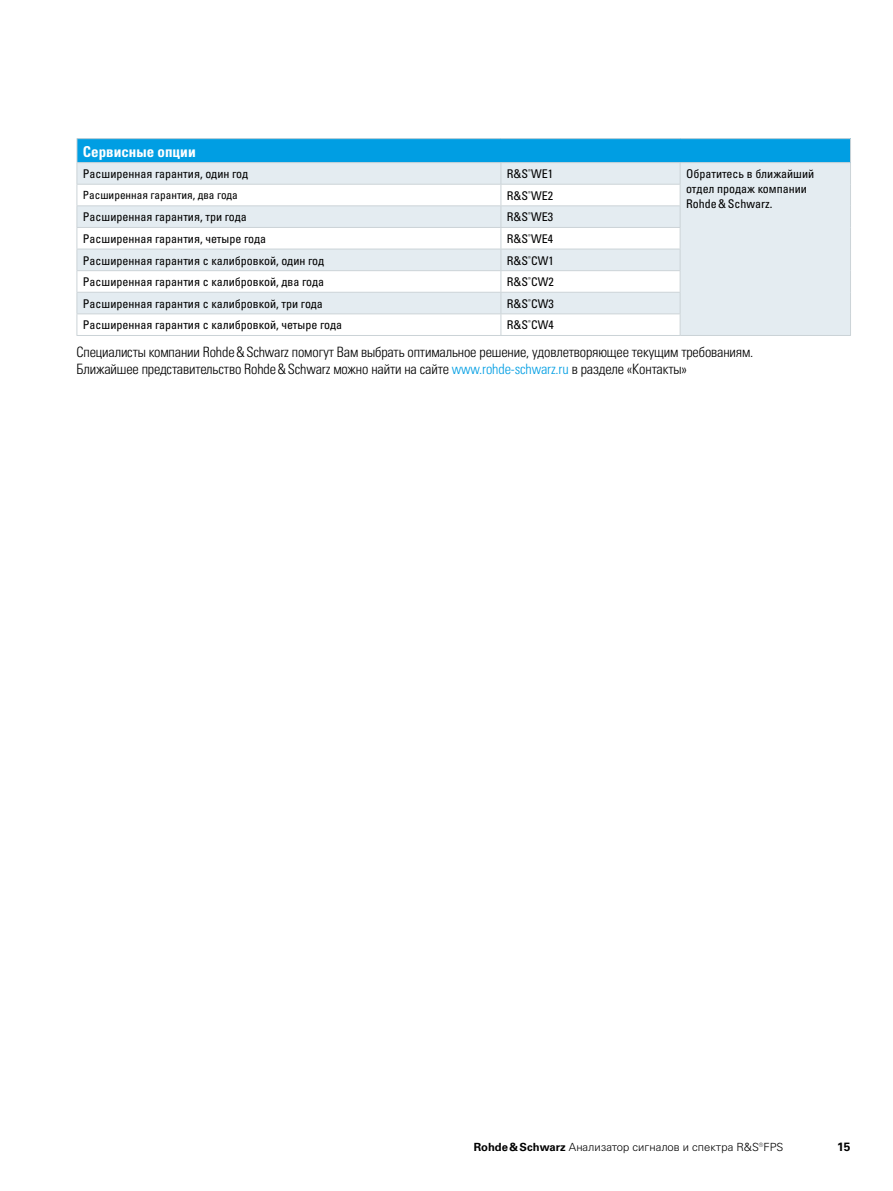
<style>
.page{position:relative;width:893px;height:1191px;background:#fff}
.page>*{position:absolute;margin:0;border:0;box-sizing:border-box;transform-origin:0 0}
.t1{font:15px "Univers LTCYR 67 Bold Cond";color:#fff}
.t2{font:14.25px/17.1px "Univers LTCYR 47 Light Cond";letter-spacing:-.01em;color:#000}
.t3{font:condensed 12px/15px "Univers LTCYR 57";color:#000}
.t4{font:700 12px "Univers LTCYR 65";color:#000}
.t5{font:300 11.25px "Univers LTCYR 45";color:#000}
.t6{font:condensed 11.25px "Univers LTCYR 57";color:#000}
.s1{color:#009ee3}
.s2{font-family:"Univers LTCYR 65";font-weight:700}
</style>
<div class="page">
<div style="left:77px;top:139px;width:773px;height:24px;background:#009ee3"></div>
<div style="left:78px;top:163px;width:772px;height:172px;background:#e4ecf1"></div>
<svg style="left:78px;top:185px;width:602px;height:150px"></svg>
<hr style="left:77px;top:138px;width:424px;height:1px;background:#cbd3d7">
<hr style="left:501px;top:138px;width:179px;height:1px;background:#cbd3d7">
<hr style="left:680px;top:138px;width:171px;height:1px;background:#cbd3d7">
<hr style="left:77px;top:162px;width:424px;height:1px;background:#cbd3d7">
<hr style="left:501px;top:162px;width:179px;height:1px;background:#cbd3d7">
<hr style="left:680px;top:162px;width:171px;height:1px;background:#cbd3d7">
<hr style="left:77px;top:184px;width:424px;height:1px;background:#cbd3d7">
<hr style="left:501px;top:184px;width:179px;height:1px;background:#cbd3d7">
<hr style="left:77px;top:205px;width:424px;height:1px;background:#cbd3d7">
<hr style="left:501px;top:205px;width:179px;height:1px;background:#cbd3d7">
<hr style="left:77px;top:227px;width:424px;height:1px;background:#cbd3d7">
<hr style="left:501px;top:227px;width:179px;height:1px;background:#cbd3d7">
<hr style="left:77px;top:249px;width:424px;height:1px;background:#cbd3d7">
<hr style="left:501px;top:249px;width:179px;height:1px;background:#cbd3d7">
<hr style="left:77px;top:270px;width:424px;height:1px;background:#cbd3d7">
<hr style="left:501px;top:270px;width:179px;height:1px;background:#cbd3d7">
<hr style="left:77px;top:292px;width:424px;height:1px;background:#cbd3d7">
<hr style="left:501px;top:292px;width:179px;height:1px;background:#cbd3d7">
<hr style="left:77px;top:313px;width:424px;height:1px;background:#cbd3d7">
<svg style="left:77px;top:139px;width:1px;height:196px"></svg>
<hr style="left:501px;top:313px;width:179px;height:1px;background:#cbd3d7">
<svg style="left:501px;top:163px;width:1px;height:172px"></svg>
<svg style="left:680px;top:163px;width:1px;height:172px"></svg>
<svg style="left:850px;top:139px;width:1px;height:196px"></svg>
<hr style="left:77px;top:335px;width:424px;height:1px;background:#cbd3d7">
<hr style="left:501px;top:335px;width:179px;height:1px;background:#cbd3d7">
<hr style="left:680px;top:335px;width:171px;height:1px;background:#cbd3d7">
<p class="t1" style="left:83px;top:142px;width:114px">Сервисные опции</p>
<p class="t3" style="left:83px;top:166px;width:167px">Расширенная гарантия, один год</p>
<p class="t3" style="left:507px;top:166px;width:48px">R&amp;S<sup>®</sup>WE1</p>
<p class="t3" style="left:686px;top:166px;width:130px">Обратитесь в ближайший отдел продаж компании<br>Rohde&amp;Schwarz.</p>
<p class="t6" style="left:83px;top:188px;width:156px">Расширенная гарантия, два года</p>
<p class="t3" style="left:507px;top:188px;width:48px">R&amp;S<sup>®</sup>WE2</p>
<p class="t3" style="left:83px;top:209px;width:165px">Расширенная гарантия, три года</p>
<p class="t3" style="left:507px;top:209px;width:48px">R&amp;S<sup>®</sup>WE3</p>
<p class="t3" style="left:83px;top:231px;width:185px">Расширенная гарантия, четыре года</p>
<p class="t3" style="left:507px;top:231px;width:48px">R&amp;S<sup>®</sup>WE4</p>
<p class="t3" style="left:83px;top:252px;width:243px">Расширенная гарантия с калибровкой, один год</p>
<p class="t3" style="left:507px;top:252px;width:48px">R&amp;S<sup>®</sup>CW1</p>
<p class="t3" style="left:83px;top:274px;width:243px">Расширенная гарантия с калибровкой, два года</p>
<p class="t3" style="left:507px;top:274px;width:48px">R&amp;S<sup>®</sup>CW2</p>
<p class="t3" style="left:83px;top:296px;width:242px">Расширенная гарантия с калибровкой, три года</p>
<p class="t3" style="left:507px;top:296px;width:48px">R&amp;S<sup>®</sup>CW3</p>
<p class="t3" style="left:83px;top:317px;width:261px">Расширенная гарантия с калибровкой, четыре года</p>
<p class="t3" style="left:507px;top:317px;width:48px">R&amp;S<sup>®</sup>CW4</p>
<p class="t2" style="left:77px;top:343px;width:678px">Специалисты компании Rohde&amp;Schwarz помогут Вам выбрать оптимальное решение, удовлетворяющее текущим требованиям.<br>Ближайшее представительство Rohde&amp;Schwarz можно найти на сайте <span class="s1">www.rohde-schwarz.ru</span> в разделе «Контакты»</p>
<p class="t5" style="left:474px;top:1139px;width:311px"><span class="s2">Rohde&amp;Schwarz</span> Анализатор сигналов и спектра R&amp;S®FPS</p>
<p class="t4" style="left:837px;top:1138px;width:15px">15</p>
</div>
